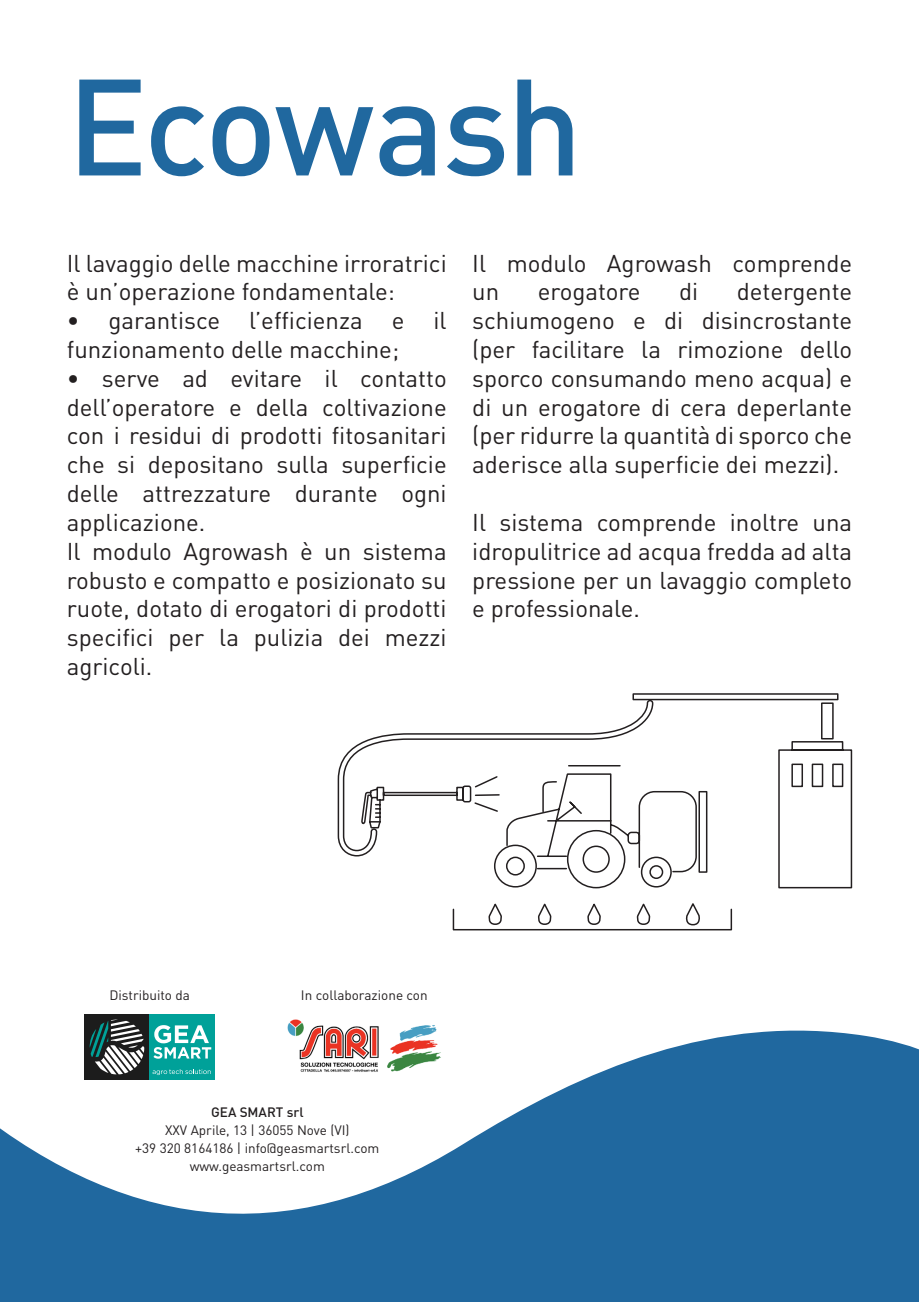
<style>
.page{position:relative;width:919px;height:1302px;background:#fff}
.page>*{position:absolute;margin:0;border:0;box-sizing:border-box;transform-origin:0 0}
.t1{font:500 134.55px "DINOT";letter-spacing:-.025em;color:#20689f}
.t2{font:24px/28.8px "DINOT";color:#231f20;text-align:justify}
.t3{font:13.5px "DINOT";color:#231f20}
.t4{font:500 13.5px "DINOT";color:#231f20}
</style>
<div class="page">
<svg style="left:0;top:1014px;width:918px;height:287px;fill:#20689f"></svg>
<svg style="left:452px;top:693px;width:400px;height:238px"></svg>
<svg style="left:337px;top:699px;width:317px;height:158px"></svg>
<img style="left:285px;top:1016px;width:158px;height:60px">
<div style="left:85px;top:1014px;width:65px;height:65px;background:#1c1c1c"></div>
<div style="left:149px;top:1014px;width:66px;height:65px;background:#00a199"></div>
<svg style="left:153px;top:1025px;width:58px;height:33px"></svg>
<svg style="left:152px;top:1069px;width:59px;height:5px"></svg>
<svg style="left:89px;top:1019px;width:55px;height:55px"></svg>
<p class="t1" style="left:67px;top:35px;width:517px">Ecowash</p>
<p class="t2" style="left:67px;top:247px;width:381px">Il lavaggio delle macchine irroratrici è un’operazione fondamentale:</p>
<p class="t2" style="left:67px;top:305px;width:381px">• garantisce l’efficienza e il funzionamento delle macchine;</p>
<p class="t2" style="left:67px;top:362px;width:381px">• serve ad evitare il contatto dell’operatore e della coltivazione con i residui di prodotti fitosanitari che si depositano sulla superficie delle attrezzature durante ogni applicazione.</p>
<p class="t2" style="left:67px;top:535px;width:381px">Il modulo Agrowash è un sistema robusto e compatto e posizionato su ruote, dotato di erogatori di prodotti specifici per la pulizia dei mezzi agricoli.</p>
<p class="t2" style="left:472px;top:247px;width:381px">Il modulo Agrowash comprende un</p>
<p class="t2" style="left:537px;top:276px;width:104px">erogatore</p>
<p class="t2" style="left:679px;top:276px;width:21px">di</p>
<p class="t2" style="left:472px;top:276px;width:381px;text-indent:264px">detergente schiumogeno e di disincrostante (per facilitare la rimozione dello sporco consumando meno acqua) e di un erogatore di cera deperlante (per ridurre la quantità di sporco che aderisce alla superficie dei mezzi).</p>
<p class="t2" style="left:472px;top:506px;width:381px">Il sistema comprende inoltre una idropulitrice ad acqua fredda ad alta pressione per un lavaggio completo e professionale.</p>
<p class="t3" style="left:109px;top:985px;width:82px">Distribuito da</p>
<p class="t3" style="left:301px;top:985px;width:128px">In collaborazione con</p>
<p class="t4" style="left:211px;top:1102px;width:94px">GEA SMART srl</p>
<p class="t3" style="left:165px;top:1120px;width:186px">XXV Aprile, 13 | 36055 Nove (VI)</p>
<p class="t3" style="left:135px;top:1138px;width:246px">+39 320 8164186 | info@geasmartsrl.com</p>
<p class="t3" style="left:190px;top:1156px;width:137px">www.geasmartsrl.com</p>
</div>
